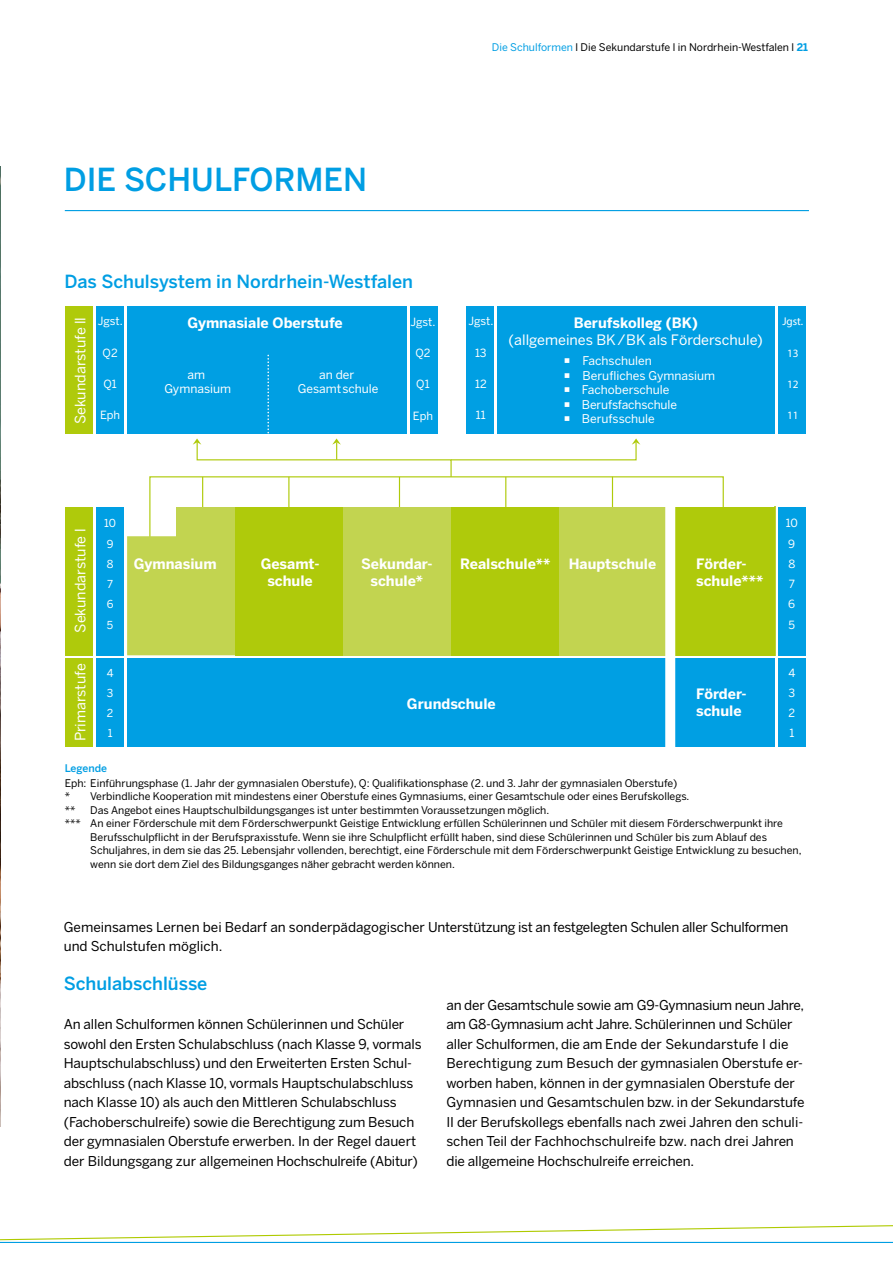
<style>
.page{position:relative;width:893px;height:1263px;background:#fff}
.page>*{position:absolute;margin:0;border:0;box-sizing:border-box;transform-origin:0 0}
.t1{font:500 31.5px "Benton Sans";color:#009ee3}
.t2{font:500 18px "Benton Sans";color:#009ee3}
.t3{font:700 14.25px/17.1px "Benton Sans";color:#fff}
.t4{font:14.25px "Benton Sans";color:#fff}
.t5{font:14.1px/30.9px "Benton Sans";color:#fff}
.t6{font:700 14.1px "Benton Sans";color:#fff}
.t7{font:13.5px/19.5px "Benton Sans";letter-spacing:-.01em;color:#000}
.t8{font:12px/14.4px "Benton Sans";color:#fff;text-align:center}
.t9{font:11.25px/20.2px "Benton Sans";letter-spacing:-.01em;color:#fff;text-align:justify}
.t10{font:11.25px "Myriad Pro";color:#fff}
.t11{font:10.95px/20.2px "Benton Sans";color:#fff;text-align:justify}
.t12{font:10.5px/13.5px "Benton Sans";color:#000}
.t13{font:500 10.5px "Benton Sans";color:#009ee3}
.s1{color:#009ee3}
.s2{font-weight:700;color:#009ee3}
</style>
<div class="page">
<img style="left:0;top:167px;width:1px;height:959px">
<svg style="left:149px;top:476px;width:575px;height:60px"></svg>
<hr style="left:288px;top:477px;width:1px;height:47px;background:#afca0b">
<hr style="left:202px;top:477px;width:1px;height:47px;background:#afca0b">
<hr style="left:399px;top:477px;width:1px;height:47px;background:#afca0b">
<hr style="left:505px;top:477px;width:1px;height:47px;background:#afca0b">
<hr style="left:612px;top:477px;width:1px;height:47px;background:#afca0b">
<div style="left:96px;top:658px;width:28px;height:89px;background:#009fe3"></div>
<div style="left:65px;top:658px;width:28px;height:89px;background:#afca0b"></div>
<div style="left:65px;top:507px;width:28px;height:148px;background:#afca0b"></div>
<div style="left:778px;top:658px;width:28px;height:89px;background:#009fe3"></div>
<div style="left:127px;top:658px;width:648px;height:89px;background:#009fe3"></div>
<div style="left:127px;top:536px;width:108px;height:119px;background:#c2d450"></div>
<div style="left:235px;top:507px;width:108px;height:148px;background:#afca0b"></div>
<div style="left:343px;top:507px;width:108px;height:148px;background:#c2d450"></div>
<div style="left:451px;top:507px;width:108px;height:148px;background:#afca0b"></div>
<div style="left:559px;top:507px;width:108px;height:148px;background:#c2d450"></div>
<div style="left:675px;top:507px;width:100px;height:148px;background:#afca0b"></div>
<div style="left:665px;top:490px;width:10px;height:260px;background:#fff"></div>
<div style="left:96px;top:507px;width:28px;height:148px;background:#009fe3"></div>
<div style="left:778px;top:507px;width:28px;height:148px;background:#009fe3"></div>
<div style="left:127px;top:307px;width:280px;height:127px;background:#009fe3"></div>
<div style="left:497px;top:307px;width:278px;height:127px;background:#009fe3"></div>
<div style="left:65px;top:307px;width:28px;height:127px;background:#afca0b"></div>
<div style="left:96px;top:307px;width:28px;height:127px;background:#009fe3"></div>
<div style="left:778px;top:307px;width:28px;height:127px;background:#009fe3"></div>
<div style="left:466px;top:307px;width:28px;height:127px;background:#009fe3"></div>
<div style="left:410px;top:307px;width:28px;height:127px;background:#009fe3"></div>
<svg style="left:193px;top:354px;width:447px;height:124px"></svg>
<div style="left:177px;top:507px;width:58px;height:29px;background:#c2d450"></div>
<svg style="left:0;top:1225px;width:893px;height:18px"></svg>
<hr style="left:65px;top:210px;width:744px;height:1px;background:#009ee3">
<p class="t12" style="left:492px;top:40px;width:318px"><span class="s1">Die Schulformen</span> l Die Sekundarstufe l in Nordrhein-Westfalen l <span class="s2">21</span></p>
<h1 class="t1" style="left:64px;top:160px;width:305px">DIE SCHULFORMEN</h1>
<h2 class="t2" style="left:64px;top:270px;width:350px">Das Schulsystem in Nordrhein-Westfalen</h2>
<p class="t9" style="left:98px;top:311px;width:27px">Jgst.</p>
<p class="t9" style="left:103px;top:342px;width:17px">Q2</p>
<p class="t9" style="left:103px;top:373px;width:15px">Q1</p>
<p class="t9" style="left:100px;top:405px;width:22px">Eph</p>
<p class="t4" style="left:72px;top:424px;width:109px;rotate:-90deg">Sekundarstufe ll</p>
<p class="t3" style="left:187px;top:314px;width:157px">Gymnasiale Oberstufe</p>
<p class="t8" style="left:298px;top:367px;width:82px">an der<br>Gesamtschule</p>
<p class="t8" style="left:164px;top:367px;width:68px">am<br>Gymnasium</p>
<p class="t9" style="left:411px;top:312px;width:27px">Jgst.</p>
<p class="t9" style="left:415px;top:343px;width:17px">Q2</p>
<p class="t9" style="left:416px;top:374px;width:15px">Q1</p>
<p class="t9" style="left:413px;top:405px;width:22px">Eph</p>
<p class="t9" style="left:469px;top:311px;width:27px">Jgst.</p>
<p class="t9" style="left:475px;top:342px;width:13px">13</p>
<p class="t9" style="left:475px;top:373px;width:13px">12</p>
<p class="t9" style="left:476px;top:405px;width:11px">11</p>
<p class="t3" style="left:574px;top:314px;width:126px">Berufskolleg (BK)</p>
<p class="t4" style="left:509px;top:331px;width:256px">(allgemeines BK/BK als Förderschule)</p>
<p class="t8" style="left:564px;top:354px;width:89px">○ Fachschulen</p>
<p class="t8" style="left:564px;top:368px;width:153px">○ Berufliches Gymnasium</p>
<p class="t8" style="left:564px;top:382px;width:107px">○ Fachoberschule</p>
<p class="t8" style="left:564px;top:397px;width:115px">○ Berufsfachschule</p>
<p class="t8" style="left:564px;top:411px;width:92px">○ Berufsschule</p>
<p class="t10" style="left:782px;top:315px;width:22px">Jgst.</p>
<p class="t10" style="left:787px;top:346px;width:13px">13</p>
<p class="t10" style="left:787px;top:377px;width:13px">12</p>
<p class="t10" style="left:787px;top:408px;width:13px">11</p>
<p class="t4" style="left:72px;top:633px;width:105px;rotate:-90deg">Sekundarstufe l</p>
<p class="t11" style="left:104px;top:513px;width:13px;text-align:left">10<br>9<br>8<br>7<br>6<br>5</p>
<p class="t5" style="left:65px;top:735px;width:82px;rotate:-90deg">Primarstufe<br>1 2 3 4</p>
<p class="t11" style="left:107px;top:662px;width:8px">4<br>3<br>2<br>1</p>
<p class="t3" style="left:134px;top:555px;width:84px">Gymnasium</p>
<p class="t3" style="left:261px;top:555px;width:60px;text-align:center">Gesamt&shy;schule</p>
<p class="t3" style="left:361px;top:555px;width:73px;text-align:center">Sekundar&shy;schule*</p>
<p class="t3" style="left:460px;top:555px;width:92px">Realschule**</p>
<p class="t6" style="left:569px;top:556px;width:89px">Hauptschule</p>
<p class="t3" style="left:696px;top:555px;width:69px">Förder&shy;schule***</p>
<p class="t3" style="left:407px;top:695px;width:90px">Grundschule</p>
<p class="t3" style="left:696px;top:685px;width:52px">Förder&shy;schule</p>
<p class="t5" style="left:778px;top:631px;width:141px;rotate:-90deg">5 6 7 8 9 10</p>
<p class="t9" style="left:786px;top:513px;width:14px;text-align:left">10<br>9<br>8<br>7<br>6<br>5</p>
<p class="t5" style="left:778px;top:735px;width:82px;rotate:-90deg">1 2 3 4</p>
<p class="t9" style="left:788px;top:662px;width:8px">4<br>3<br>2<br>1</p>
<p class="t13" style="left:65px;top:762px;width:44px">Legende</p>
<p class="t12" style="left:65px;top:776px;width:626px">Eph: Einführungsphase (1. Jahr der gymnasialen Oberstufe), Q: Qualifikationsphase (2. und 3. Jahr der gymnasialen Oberstufe)<br>* Verbindliche Kooperation mit mindestens einer Oberstufe eines Gymnasiums, einer Gesamtschule oder eines Berufskollegs. **</p>
<p class="t12" style="left:90px;top:803px;width:460px">Das Angebot eines Hauptschulbildungsganges ist unter bestimmten Voraussetzungen möglich.</p>
<p class="t12" style="left:65px;top:816px;width:720px">*** An einer Förderschule mit dem Förderschwerpunkt Geistige Entwicklung erfüllen Schülerinnen und Schüler mit diesem Förderschwerpunkt ihre</p>
<p class="t12" style="left:90px;top:830px;width:678px">Berufsschulpflicht in der Berufspraxisstufe. Wenn sie ihre Schulpflicht erfüllt haben, sind diese Schülerinnen und Schüler bis zum Ablauf des</p>
<p class="t12" style="left:90px;top:843px;width:713px">Schuljahres, in dem sie das 25. Lebensjahr vollenden, berechtigt, eine Förderschule mit dem Förderschwerpunkt Geistige Entwicklung zu besuchen,</p>
<p class="t12" style="left:90px;top:857px;width:366px">wenn sie dort dem Ziel des Bildungsganges näher gebracht werden können.</p>
<p class="t7" style="left:64px;top:917px;width:726px">Gemeinsames Lernen bei Bedarf an sonderpädagogischer Unterstützung ist an festgelegten Schulen aller Schulformen und Schulstufen möglich.</p>
<h2 class="t2" style="left:64px;top:972px;width:145px">Schulabschlüsse</h2>
<p class="t7" style="left:64px;top:1014px;width:359px">An allen Schulformen können Schülerinnen und Schüler sowohl den Ersten Schulabschluss (nach Klasse 9, vormals Hauptschulabschluss) und den Erweiterten Ersten Schul&shy;abschluss (nach Klasse 10, vormals Hauptschulabschluss nach Klasse 10) als auch den Mittleren Schulabschluss (Fachoberschulreife) sowie die Berechtigung zum Besuch der gymnasialen Oberstufe erwerben. In der Regel dauert der Bildungsgang zur allgemeinen Hochschulreife (Abitur)</p>
<p class="t7" style="left:446px;top:995px;width:360px">an der Gesamtschule sowie am G9-Gymnasium neun Jahre, am G8-Gymnasium acht Jahre. Schülerinnen und Schüler aller Schulformen, die am Ende der Sekundarstufe I die Berechtigung zum Besuch der gymnasialen Oberstufe er&shy;worben haben, können in der gymnasialen Oberstufe der Gymnasien und Gesamtschulen bzw. in der Sekundarstufe II der Berufskollegs ebenfalls nach zwei Jahren den schuli&shy;schen Teil der Fachhochschulreife bzw. nach drei Jahren die allgemeine Hochschulreife erreichen.</p>
</div>
